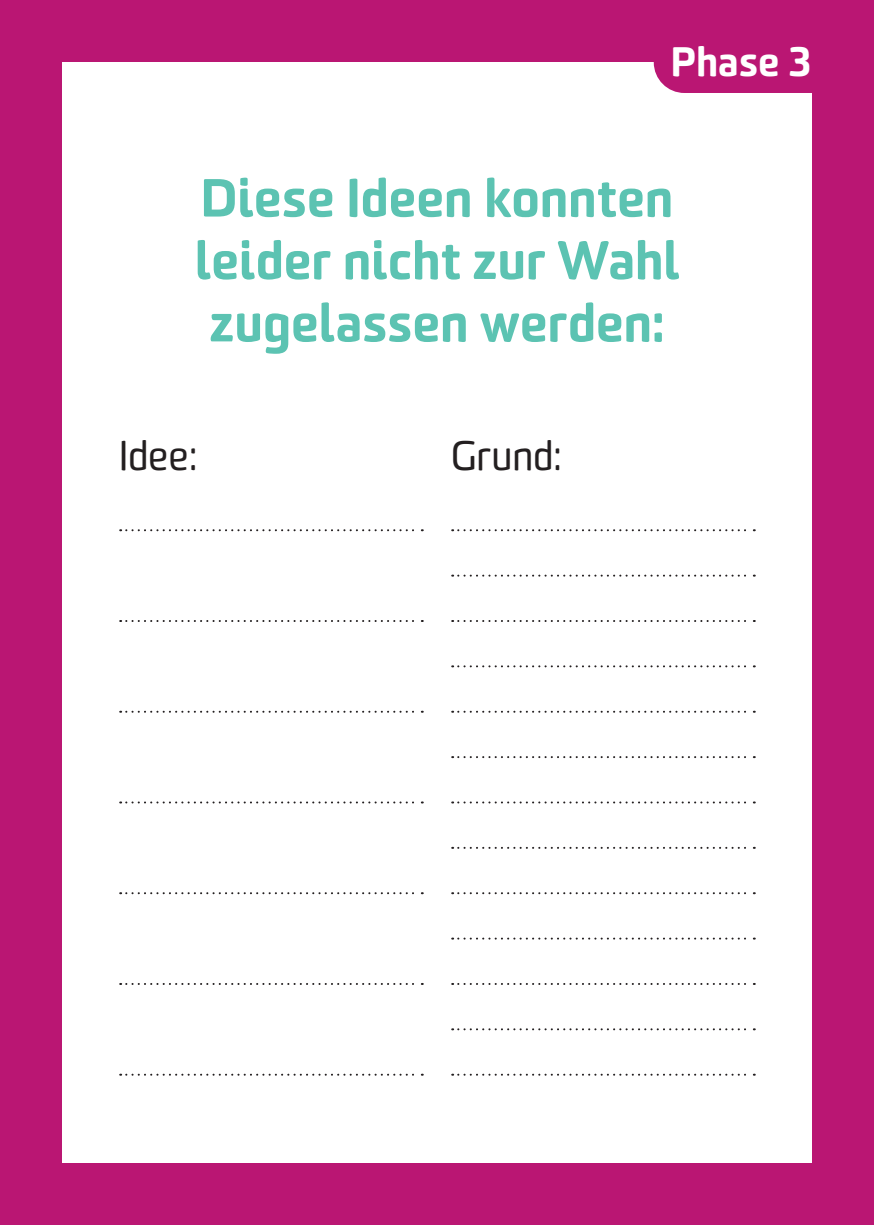
<style>
.page{position:relative;width:874px;height:1225px;background:#fff}
.page>*{position:absolute;margin:0;border:0;box-sizing:border-box;transform-origin:0 0}
.t1{font:900 52px/62.4px "Sommet Rounded";letter-spacing:-.005em;color:#5cc3b2;text-align:justify}
.t2{font:40px "Sommet Rounded";letter-spacing:-.005em;color:#231f20}
.t3{font:900 40px "Sommet Rounded";letter-spacing:.005em;color:#fff}
</style>
<div class="page">
<div style="left:0;top:0;width:873px;height:1225px;background:#ba1673"></div>
<div style="left:62px;top:62px;width:749px;height:1100px;background:#fff"></div>
<svg style="left:452px;top:529px;width:302px;height:2px"></svg>
<svg style="left:452px;top:574px;width:302px;height:2px"></svg>
<svg style="left:452px;top:620px;width:302px;height:2px"></svg>
<svg style="left:452px;top:665px;width:302px;height:2px"></svg>
<svg style="left:452px;top:710px;width:302px;height:2px"></svg>
<svg style="left:452px;top:756px;width:302px;height:2px"></svg>
<svg style="left:452px;top:801px;width:302px;height:2px"></svg>
<svg style="left:452px;top:847px;width:302px;height:2px"></svg>
<svg style="left:452px;top:892px;width:302px;height:2px"></svg>
<svg style="left:452px;top:937px;width:302px;height:2px"></svg>
<svg style="left:452px;top:983px;width:302px;height:2px"></svg>
<svg style="left:452px;top:1028px;width:302px;height:2px"></svg>
<svg style="left:452px;top:1073px;width:302px;height:2px"></svg>
<div style="left:653px;top:62px;width:158px;height:31px;background:#ba1673"></div>
<svg style="left:120px;top:529px;width:302px;height:2px"></svg>
<svg style="left:120px;top:620px;width:302px;height:2px"></svg>
<svg style="left:120px;top:710px;width:302px;height:2px"></svg>
<svg style="left:120px;top:801px;width:302px;height:2px"></svg>
<svg style="left:120px;top:892px;width:302px;height:2px"></svg>
<svg style="left:120px;top:983px;width:302px;height:2px"></svg>
<svg style="left:120px;top:1073px;width:302px;height:2px"></svg>
<p class="t3" style="left:670px;top:35px;width:142px">Phase 3</p>
<p class="t1" style="left:194px;top:165px;width:486px">Diese Ideen konnten leider nicht zur Wahl zugelassen werden:</p>
<p class="t2" style="left:119px;top:431px;width:80px">Idee:</p>
<p class="t2" style="left:451px;top:431px;width:113px">Grund:</p>
</div>
